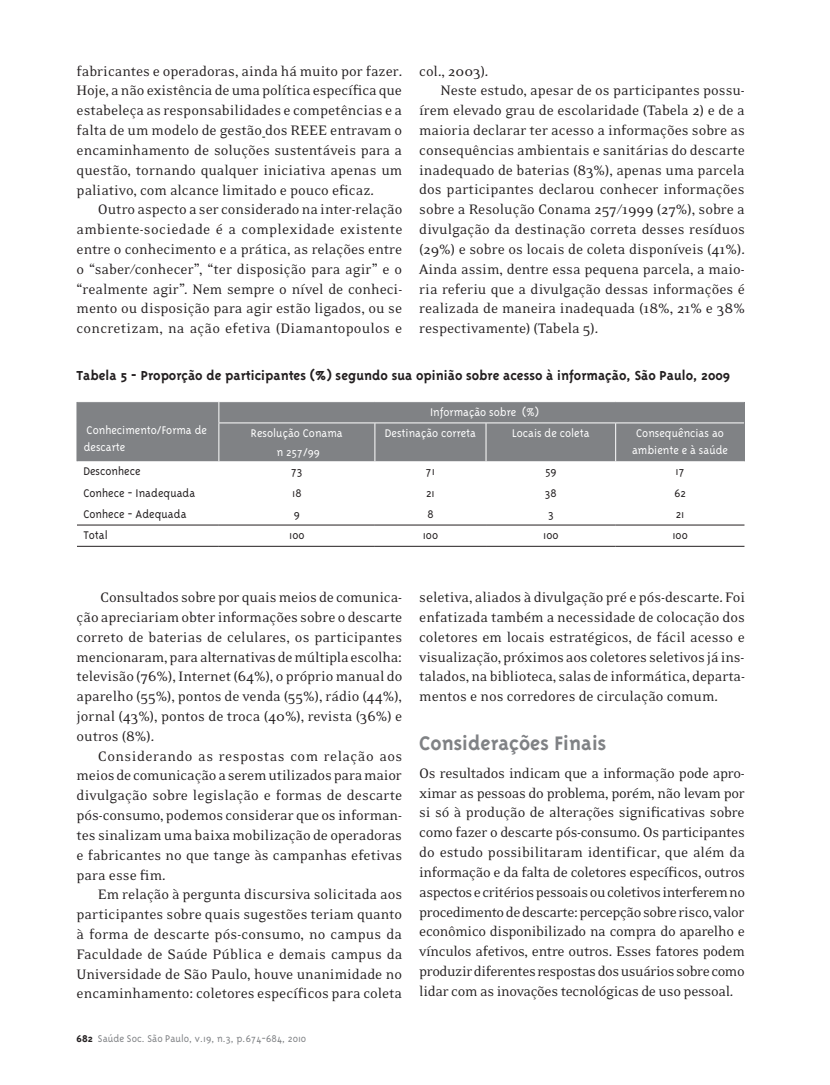
<style>
.page{position:relative;width:830px;height:1085px;background:#fff}
.page>*{position:absolute;margin:0;border:0;box-sizing:border-box;transform-origin:0 0}
.t1{font:700 22.5px "Triplex";color:#808285}
.t2{font:15.75px/19.8px "Eidetic Neo";color:#231f20;text-align:justify}
.t3{font:700 15px "Triplex";color:#231f20}
.t4{font:300 12.75px/16.5px "Triplex";color:#fff;text-align:center}
.t5{font:300 12.75px "Triplex";color:#231f20}
.t6{font:300 11.25px "Triplex";color:#808285}
.s1{font-weight:700;color:#231f20}
</style>
<div class="page">
<div style="left:78px;top:402px;width:665px;height:59px;background:#808285"></div>
<svg style="left:218px;top:402px;width:1px;height:20px"></svg>
<hr style="left:218px;top:422px;width:157px;height:1px;background:#fff">
<hr style="left:218px;top:423px;width:1px;height:38px;background:#fff">
<hr style="left:375px;top:422px;width:111px;height:1px;background:#fff">
<hr style="left:374px;top:423px;width:1px;height:38px;background:#fff">
<hr style="left:486px;top:422px;width:129px;height:1px;background:#fff">
<hr style="left:485px;top:423px;width:1px;height:38px;background:#fff">
<hr style="left:615px;top:422px;width:128px;height:1px;background:#fff">
<hr style="left:615px;top:423px;width:1px;height:38px;background:#fff">
<svg style="left:77px;top:402px;width:1px;height:21px"></svg>
<svg style="left:743px;top:402px;width:1px;height:21px"></svg>
<hr style="left:77px;top:423px;width:1px;height:38px;background:#808285">
<hr style="left:743px;top:423px;width:1px;height:38px;background:#808285">
<hr style="left:77px;top:524px;width:142px;height:1px;background:#231f20">
<hr style="left:219px;top:524px;width:156px;height:1px;background:#231f20">
<hr style="left:375px;top:524px;width:111px;height:1px;background:#231f20">
<hr style="left:486px;top:524px;width:129px;height:1px;background:#231f20">
<hr style="left:615px;top:524px;width:129px;height:1px;background:#231f20">
<hr style="left:77px;top:546px;width:142px;height:1px;background:#231f20">
<hr style="left:219px;top:546px;width:156px;height:1px;background:#231f20">
<hr style="left:375px;top:546px;width:111px;height:1px;background:#231f20">
<hr style="left:486px;top:546px;width:129px;height:1px;background:#231f20">
<hr style="left:615px;top:546px;width:129px;height:1px;background:#231f20">
<p class="t2" style="left:77px;top:61px;width:327px">fabricantes e operadoras, ainda há muito por fazer.<br>Hoje, a não existência de uma política específica que estabeleça as responsabilidades e competências e a falta de um modelo de gestão dos REEE entravam o encaminhamento de soluções sustentáveis para a questão, tornando qualquer iniciativa apenas um paliativo, com alcance limitado e pouco eficaz.</p>
<p class="t2" style="left:77px;top:200px;width:327px;text-indent:21px">Outro aspecto a ser considerado na inter-relação ambiente-sociedade é a complexidade existente entre o conhecimento e a prática, as relações entre o “saber/conhecer”, “ter disposição para agir” e o “realmente agir”. Nem sempre o nível de conheci&shy;mento ou disposição para agir estão ligados, ou se concretizam, na ação efetiva (Diamantopoulos e</p>
<p class="t2" style="left:419px;top:61px;width:71px">col., 2003).</p>
<p class="t2" style="left:440px;top:81px;width:306px">Neste estudo, apesar de os participantes possu-</p>
<p class="t2" style="left:419px;top:101px;width:327px">írem elevado grau de escolaridade (Tabela 2) e de a</p>
<p class="t2" style="left:419px;top:121px;width:327px">maioria declarar ter acesso a informações sobre as</p>
<p class="t2" style="left:419px;top:141px;width:327px">consequências ambientais e sanitárias do descarte</p>
<p class="t2" style="left:419px;top:160px;width:327px">inadequado de baterias (83%), apenas uma parcela</p>
<p class="t2" style="left:419px;top:180px;width:326px">dos participantes declarou conhecer informações</p>
<p class="t2" style="left:419px;top:200px;width:327px">sobre a Resolução Conama 257/1999 (27%), sobre a</p>
<p class="t2" style="left:419px;top:220px;width:327px">divulgação da destinação correta desses resíduos</p>
<p class="t2" style="left:419px;top:239px;width:327px">(29%) e sobre os locais de coleta disponíveis (41%).</p>
<p class="t2" style="left:419px;top:259px;width:327px">Ainda assim, dentre essa pequena parcela, a maio-</p>
<p class="t2" style="left:419px;top:279px;width:327px">ria referiu que a divulgação dessas informações é</p>
<p class="t2" style="left:419px;top:299px;width:327px">realizada de maneira inadequada (18%, 21% e 38%</p>
<p class="t2" style="left:419px;top:319px;width:180px">respectivamente) (Tabela 5).</p>
<p class="t3" style="left:77px;top:367px;width:655px">Tabela 5 - Proporção de participantes (%) segundo sua opinião sobre acesso à informação, São Paulo, 2009</p>
<p class="t4" style="left:84px;top:422px;width:125px;text-align:left">Conhecimento/Forma de descarte</p>
<p class="t4" style="left:430px;top:403px;width:110px">Informação sobre (%)</p>
<p class="t4" style="left:251px;top:423px;width:93px;line-height:18.6px">Resolução Conama nº 257/99</p>
<p class="t4" style="left:384px;top:424px;width:93px">Destinação correta</p>
<p class="t4" style="left:512px;top:424px;width:79px">Locais de coleta</p>
<p class="t4" style="left:631px;top:424px;width:97px">Consequências ao ambiente e à saúde</p>
<p class="t5" style="left:83px;top:464px;width:59px">Desconhece</p>
<p class="t5" style="left:291px;top:464px;width:13px">73</p>
<p class="t5" style="left:426px;top:464px;width:10px">71</p>
<p class="t5" style="left:544px;top:464px;width:13px">59</p>
<p class="t5" style="left:675px;top:464px;width:10px">17</p>
<p class="t5" style="left:83px;top:485px;width:113px">Conhece - Inadequada</p>
<p class="t5" style="left:292px;top:485px;width:11px">18</p>
<p class="t5" style="left:426px;top:485px;width:10px">21</p>
<p class="t5" style="left:544px;top:485px;width:13px">38</p>
<p class="t5" style="left:674px;top:485px;width:13px">62</p>
<p class="t5" style="left:83px;top:506px;width:105px">Conhece - Adequada</p>
<p class="t5" style="left:294px;top:506px;width:7px">9</p>
<p class="t5" style="left:427px;top:506px;width:8px">8</p>
<p class="t5" style="left:547px;top:506px;width:7px">3</p>
<p class="t5" style="left:675px;top:506px;width:10px">21</p>
<p class="t5" style="left:83px;top:528px;width:26px">Total</p>
<p class="t5" style="left:289px;top:528px;width:17px">100</p>
<p class="t5" style="left:422px;top:528px;width:17px">100</p>
<p class="t5" style="left:543px;top:528px;width:17px">100</p>
<p class="t5" style="left:672px;top:528px;width:17px">100</p>
<p class="t2" style="left:77px;top:588px;width:327px;text-indent:23px">Consultados sobre por quais meios de comunica&shy;ção apreciariam obter informações sobre o descarte correto de baterias de celulares, os participantes mencionaram, para alternativas de múltipla escolha: televisão (76%), Internet (64%), o próprio manual do aparelho (55%), pontos de venda (55%), rádio (44%), jornal (43%), pontos de troca (40%), revista (36%) e outros (8%).</p>
<p class="t2" style="left:77px;top:746px;width:327px;text-indent:21px">Considerando as respostas com relação aos meios de comunicação a serem utilizados para maior divulgação sobre legislação e formas de descarte pós-consumo, podemos considerar que os informan&shy;tes sinalizam uma baixa mobilização de operadoras e fabricantes no que tange às campanhas efetivas para esse fim.</p>
<p class="t2" style="left:77px;top:884px;width:327px;text-indent:21px">Em relação à pergunta discursiva solicitada aos participantes sobre quais sugestões teriam quanto à forma de descarte pós-consumo, no campus da Faculdade de Saúde Pública e demais campus da Universidade de São Paulo, houve unanimidade no encaminhamento: coletores específicos para coleta</p>
<p class="t6" style="left:77px;top:1032px;width:231px"><span class="s1">682</span> Saúde Soc. São Paulo, v.19, n.3, p.674-684, 2010</p>
<p class="t2" style="left:419px;top:587px;width:327px">seletiva, aliados à divulgação pré e pós-descarte. Foi enfatizada também a necessidade de colocação dos coletores em locais estratégicos, de fácil acesso e visualização, próximos aos coletores seletivos já ins&shy;talados, na biblioteca, salas de informática, departa&shy;mentos e nos corredores de circulação comum.</p>
<h1 class="t1" style="left:419px;top:729px;width:189px">Considerações Finais</h1>
<p class="t2" style="left:419px;top:763px;width:327px">Os resultados indicam que a informação pode apro&shy;ximar as pessoas do problema, porém, não levam por si só à produção de alterações significativas sobre como fazer o descarte pós-consumo. Os participantes do estudo possibilitaram identificar, que além da informação e da falta de coletores específicos, outros aspectos e critérios pessoais ou coletivos interferem no procedimento de descarte: percepção sobre risco, valor econômico disponibilizado na compra do aparelho e vínculos afetivos, entre outros. Esses fatores podem produzir diferentes respostas dos usuários sobre como lidar com as inovações tecnológicas de uso pessoal.</p>
</div>
